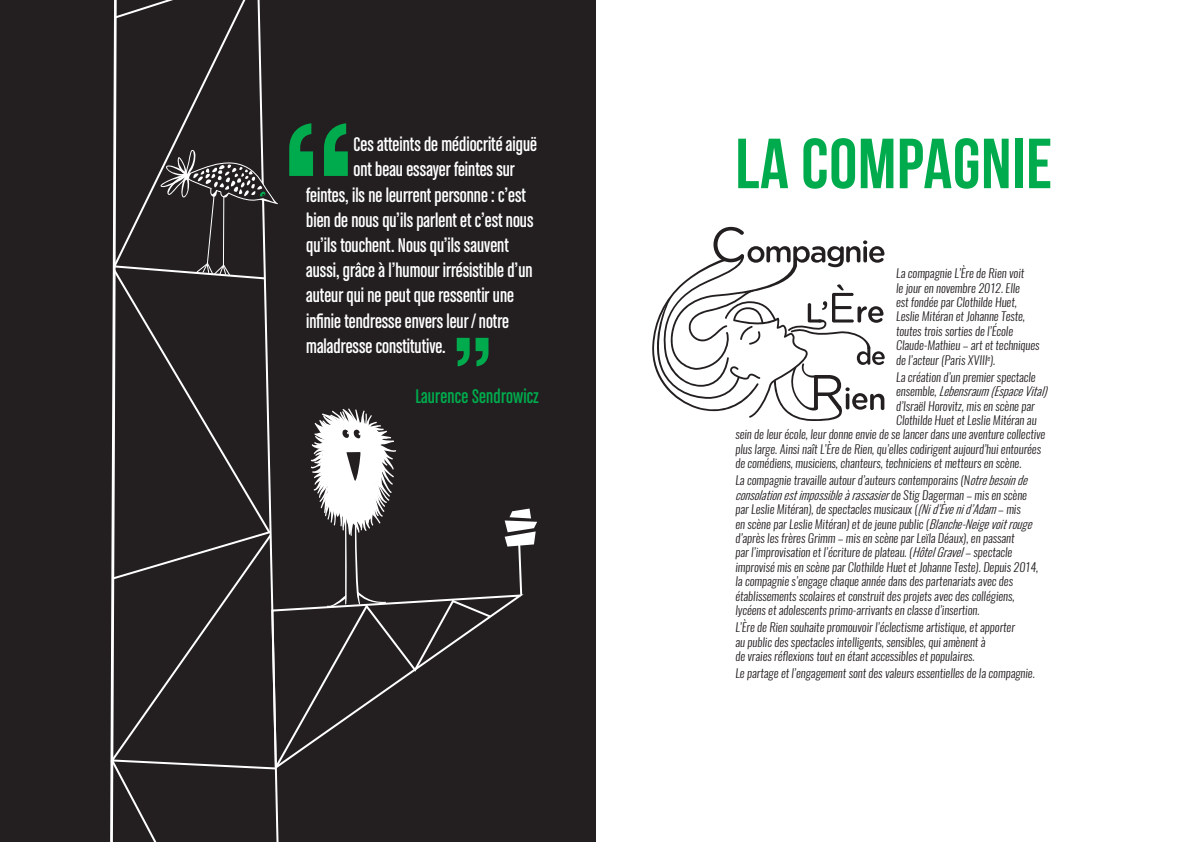
<style>
.page{position:relative;width:1191px;height:842px;background:#fff}
.page>*{position:absolute;margin:0;border:0;box-sizing:border-box;transform-origin:0 0}
.t1{font:700 70.7px "Bebas Neue";letter-spacing:.01em;color:#00ab4d}
.t2{font:21px "Chalet Comprime Cologne Sixty";color:#fff}
.t3{font:21px "Chalet Comprime Cologne Sixty";letter-spacing:.01em;color:#00ab4d}
.t4{font:italic 300 12px/14.4px "Oswald";color:#231f20}
</style>
<div class="page">
<div style="left:0;top:0;width:595px;height:842px;background:#231f20"></div>
<svg style="left:504px;top:508px;width:33px;height:85px"></svg>
<svg style="left:110px;top:0;width:383px;height:842px"></svg>
<svg style="left:652px;top:227px;width:232px;height:194px"></svg>
<h2 class="t2" style="left:353px;top:133px;width:185px">Ces atteints de médiocrité aiguë</h2>
<h2 class="t2" style="left:353px;top:158px;width:163px">ont beau essayer feintes sur</h2>
<h2 class="t2" style="left:306px;top:183px;width:221px">feintes, ils ne leurrent personne : c’est</h2>
<h2 class="t2" style="left:306px;top:208px;width:229px">bien de nous qu’ils parlent et c’est nous</h2>
<h2 class="t2" style="left:306px;top:234px;width:204px">qu’ils touchent. Nous qu’ils sauvent</h2>
<h2 class="t2" style="left:306px;top:259px;width:228px">aussi, grâce à l’humour irrésistible d’un</h2>
<h2 class="t2" style="left:306px;top:284px;width:209px">auteur qui ne peut que ressentir une</h2>
<h2 class="t2" style="left:306px;top:309px;width:204px">infinie tendresse envers leur/notre</h2>
<h2 class="t2" style="left:306px;top:334px;width:141px">maladresse constitutive.</h2>
<h2 class="t3" style="left:415px;top:385px;width:125px">Laurence Sendrowicz</h2>
<h1 class="t1" style="left:735px;top:125px;width:318px">LA COMPAGNIE</h1>
<p class="t4" style="left:896px;top:266px;width:145px">La compagnie L’Ère de Rien voit<br>le jour en novembre 2012. Elle<br>est fondée par Clothilde Huet,<br>Leslie Mitéran et Johanne Teste, toutes trois sorties de l’École<br>Claude-Mathieu – art et techniques de l’acteur (Paris XVIII<sup>e</sup>).</p>
<p class="t4" style="left:896px;top:370px;width:141px">La création d’un premier spectacle</p>
<p class="t4" style="left:896px;top:384px;width:155px">e n s e m b l e , Lebensraum (EspaceVital)</p>
<p class="t4" style="left:896px;top:398px;width:140px">d’Israël Horovitz, mis en scène par</p>
<p class="t4" style="left:896px;top:413px;width:142px">Clothilde Huet et Leslie Mitéran au</p>
<p class="t4" style="left:735px;top:427px;width:311px">sein de leur école, leur donne envie de se lancer dans une aventure collective</p>
<p class="t4" style="left:735px;top:442px;width:307px">plus large. Ainsi naît L’Ère de Rien, qu’elles codirigent aujourd’hui entourées</p>
<p class="t4" style="left:735px;top:456px;width:288px">de comédiens, musiciens, chanteurs, techniciens et metteurs en scène.</p>
<p class="t4" style="left:735px;top:473px;width:304px">La compagnie travaille autour d’auteurs contemporains (Notrebesoinde consolationestimpossibleàrassasierd e S t i g D a g e r m a n – m i s e n s c è n e par Leslie Mitéran), de spectacles musicaux ((Nid’Èvenid’Adam– mis<br>en scène par Leslie Mitéran) et de jeune public (Blanche-Neigevoitrouge d’après les frères Grimm – mis en scène par Leïla Déaux), en passant<br>par l’improvisation et l’écriture de plateau. (HôtelGravel– spectacle improvisé mis en scène par Clothilde Huet et Johanne Teste). Depuis 2014, la compagnie s’engage chaque année dans des partenariats avec des établissements scolaires et construit des projets avec des collégiens, lycéens et adolescents primo-arrivants en classe d’insertion.</p>
<p class="t4" style="left:735px;top:620px;width:281px">L’Ère de Rien souhaite promouvoir l’éclectisme artistique, et apporter au public des spectacles intelligents, sensibles, qui amènent à<br>de vraies réflexions tout en étant accessibles et populaires.</p>
<p class="t4" style="left:735px;top:666px;width:301px">Le partage et l’engagement sont des valeurs essentielles de la compagnie.</p>
</div>
